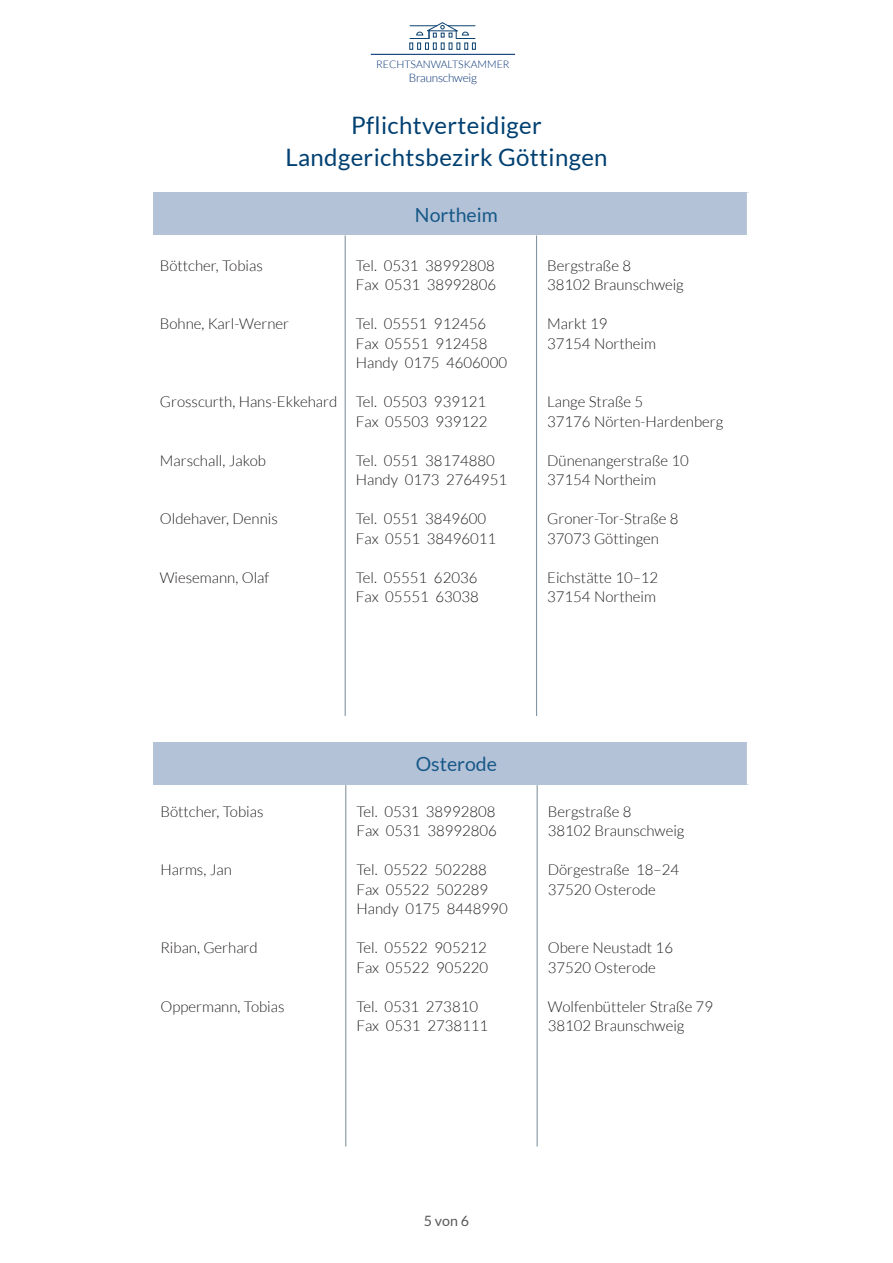
<style>
.page{position:relative;width:893px;height:1263px;background:#fff}
.page>*{position:absolute;margin:0;border:0;box-sizing:border-box;transform-origin:0 0}
.Überschrift_1{font:24px "Lato";letter-spacing:.015em;color:#004071}
.Überschrift_2_oG{font:19.5px "Lato";color:#175887}
.Grundschrift{font:300 15px/19.5px "Lato";color:#231f20}
.Pagina_lb{font:14.25px "Lato";color:#57585a}
.t1{font:300 11.7px "Lato";letter-spacing:-.015em;color:#002f73}
.t2{font:300 10.5px "Lato";color:#002f73}
</style>
<div class="page">
<div style="left:153px;top:192px;width:595px;height:43px;background:#b4c2d8"></div>
<hr style="left:747px;top:192px;width:3px;height:43px;background:#fff">
<hr style="left:345px;top:235px;width:1px;height:481px;background:#8696a0">
<hr style="left:536px;top:235px;width:1px;height:481px;background:#8696a0">
<div style="left:153px;top:742px;width:595px;height:42px;background:#b4c2d8"></div>
<hr style="left:747px;top:742px;width:3px;height:42px;background:#fff">
<hr style="left:345px;top:785px;width:1px;height:361px;background:#8696a0">
<hr style="left:537px;top:785px;width:1px;height:361px;background:#8696a0">
<svg style="left:410px;top:22px;width:66px;height:28px"></svg>
<hr style="left:371px;top:54px;width:144px;height:1px;background:#002f73">
<p class="t2" style="left:376px;top:58px;width:135px">RECHTSANWALTSKAMMER</p>
<p class="t1" style="left:409px;top:71px;width:70px">Braunschweig</p>
<p class="Überschrift_1" style="left:351px;top:112px;width:192px">Pflichtverteidiger</p>
<p class="Überschrift_1" style="left:285px;top:144px;width:324px">Landgerichtsbezirk Göttingen</p>
<p class="Überschrift_2_oG" style="left:415px;top:204px;width:84px">Northeim</p>
<p class="Grundschrift" style="left:160px;top:256px;width:105px">Böttcher, Tobias</p>
<p class="Grundschrift" style="left:160px;top:314px;width:131px">Bohne, Karl-Werner</p>
<p class="Grundschrift" style="left:160px;top:392px;width:179px">Grosscurth, Hans-Ekkehard</p>
<p class="Grundschrift" style="left:160px;top:451px;width:108px">Marschall, Jakob</p>
<p class="Grundschrift" style="left:160px;top:509px;width:120px">Oldehaver, Dennis</p>
<p class="Grundschrift" style="left:160px;top:568px;width:111px">Wiesemann, Olaf</p>
<p class="Grundschrift" style="left:356px;top:256px;width:141px">Tel. 0531 38992808</p>
<p class="Grundschrift" style="left:356px;top:275px;width:142px">Fax 0531 38992806</p>
<p class="Grundschrift" style="left:356px;top:314px;width:132px">Tel. 05551 912456</p>
<p class="Grundschrift" style="left:356px;top:334px;width:153px">Fax 05551 912458<br>Handy 0175 4606000</p>
<p class="Grundschrift" style="left:356px;top:392px;width:132px">Tel. 05503 939121</p>
<p class="Grundschrift" style="left:356px;top:412px;width:133px">Fax 05503 939122</p>
<p class="Grundschrift" style="left:356px;top:451px;width:141px">Tel. 0551 38174880</p>
<p class="Grundschrift" style="left:356px;top:470px;width:153px">Handy 0173 2764951</p>
<p class="Grundschrift" style="left:356px;top:509px;width:132px">Tel. 0551 3849600</p>
<p class="Grundschrift" style="left:356px;top:529px;width:142px">Fax 0551 38496011</p>
<p class="Grundschrift" style="left:356px;top:568px;width:123px">Tel. 05551 62036</p>
<p class="Grundschrift" style="left:356px;top:587px;width:125px">Fax 05551 63038</p>
<p class="Grundschrift" style="left:547px;top:256px;width:138px">Bergstraße 8<br>38102 Braunschweig</p>
<p class="Grundschrift" style="left:547px;top:314px;width:62px">Markt 19</p>
<p class="Grundschrift" style="left:547px;top:334px;width:110px">37154 Northeim</p>
<p class="Grundschrift" style="left:547px;top:392px;width:178px">Lange Straße 5<br>37176 Nörten-Hardenberg</p>
<p class="Grundschrift" style="left:547px;top:451px;width:143px">Dünenangerstraße 10</p>
<p class="Grundschrift" style="left:547px;top:470px;width:110px">37154 Northeim</p>
<p class="Grundschrift" style="left:547px;top:509px;width:133px">Groner-Tor-Straße 8</p>
<p class="Grundschrift" style="left:547px;top:529px;width:113px">37073 Göttingen</p>
<p class="Grundschrift" style="left:547px;top:568px;width:113px">Eichstätte 10–12</p>
<p class="Grundschrift" style="left:547px;top:587px;width:110px">37154 Northeim</p>
<p class="Grundschrift" style="left:160px;top:802px;width:105px">Böttcher, Tobias</p>
<p class="Grundschrift" style="left:160px;top:860px;width:73px">Harms, Jan</p>
<p class="Grundschrift" style="left:160px;top:938px;width:99px">Riban, Gerhard</p>
<p class="Grundschrift" style="left:160px;top:997px;width:126px">Oppermann, Tobias</p>
<p class="Überschrift_2_oG" style="left:416px;top:753px;width:83px">Osterode</p>
<p class="Grundschrift" style="left:356px;top:802px;width:141px">Tel. 0531 38992808</p>
<p class="Grundschrift" style="left:356px;top:821px;width:142px">Fax 0531 38992806</p>
<p class="Grundschrift" style="left:356px;top:860px;width:132px">Tel. 05522 502288</p>
<p class="Grundschrift" style="left:356px;top:880px;width:133px">Fax 05522 502289</p>
<p class="Grundschrift" style="left:356px;top:899px;width:153px">Handy 0175 8448990</p>
<p class="Grundschrift" style="left:356px;top:938px;width:132px">Tel. 05522 905212</p>
<p class="Grundschrift" style="left:356px;top:958px;width:133px">Fax 05522 905220</p>
<p class="Grundschrift" style="left:356px;top:997px;width:123px">Tel. 0531 273810</p>
<p class="Grundschrift" style="left:356px;top:1016px;width:133px">Fax 0531 2738111</p>
<p class="Grundschrift" style="left:548px;top:802px;width:85px">Bergstraße 8</p>
<p class="Grundschrift" style="left:548px;top:821px;width:138px">38102 Braunschweig</p>
<p class="Grundschrift" style="left:548px;top:860px;width:133px">Dörgestraße 18–24</p>
<p class="Grundschrift" style="left:548px;top:880px;width:110px">37520 Osterode</p>
<p class="Grundschrift" style="left:548px;top:938px;width:127px">Obere Neustadt 16</p>
<p class="Grundschrift" style="left:548px;top:958px;width:110px">37520 Osterode</p>
<p class="Grundschrift" style="left:548px;top:997px;width:167px">Wolfenbütteler Straße 79</p>
<p class="Grundschrift" style="left:548px;top:1016px;width:138px">38102 Braunschweig</p>
<p class="Pagina_lb" style="left:424px;top:1213px;width:47px">5 von 6</p>
</div>
